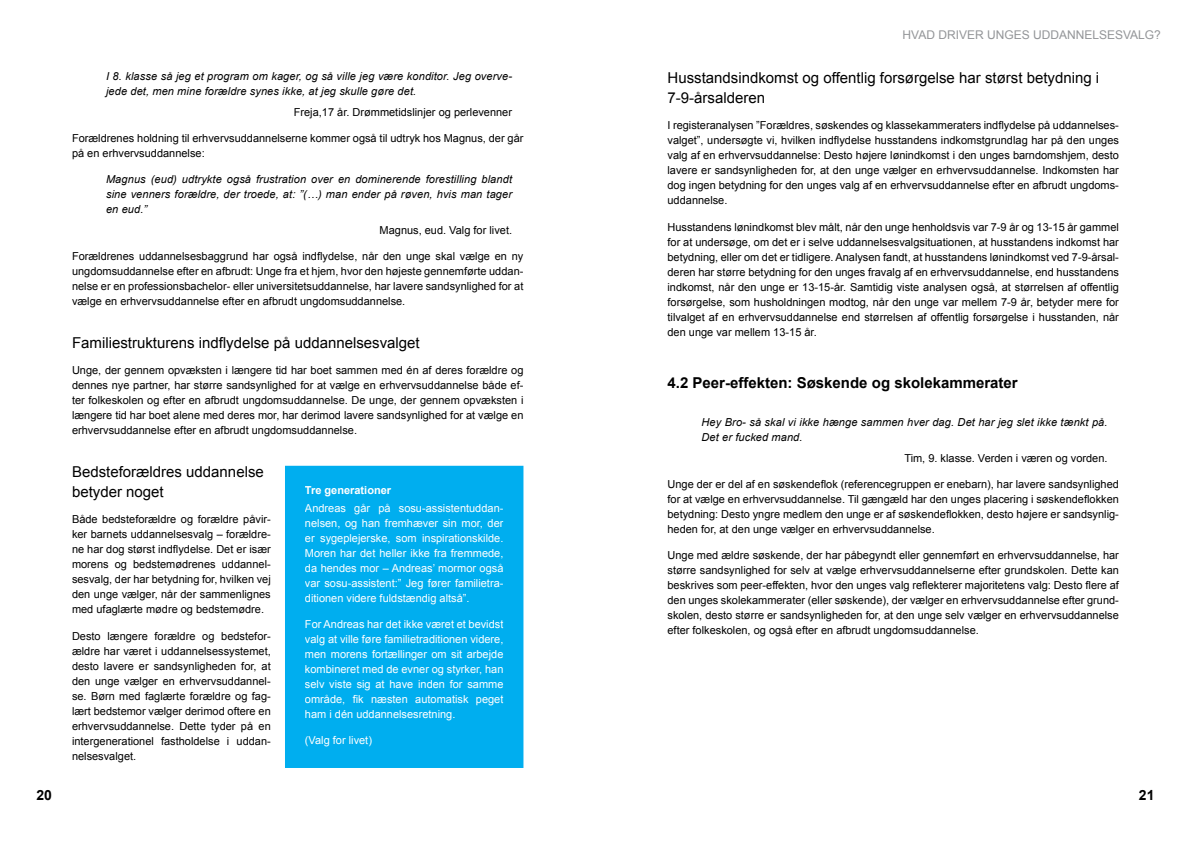
<style>
.page{position:relative;width:1191px;height:842px;background:#fff}
.page>*{position:absolute;margin:0;border:0;box-sizing:border-box;transform-origin:0 0}
.t1{font:15px/20px "Arial";color:#000}
.t2{font:700 15px "Arial";color:#000}
.t3{font:700 14px "Arial";color:#000}
.t4{font:12px "Arial";color:#939598}
.t5{font:11px/15px "Arial";color:#000;text-align:justify}
.t6{font:11px/15px "Arial";color:#fff;text-align:justify}
.t7{font:italic 11px/15px "Arial";letter-spacing:.01em;color:#000}
.t8{font:700 11px "Arial";color:#fff}
</style>
<div class="page">
<div style="left:285px;top:465px;width:239px;height:303px;background:#00aeef"></div>
<p class="t7" style="left:106px;top:69px;width:407px">I 8. klasse så jeg et program om kager, og så ville jeg være konditor. Jeg overve&shy;jede det, men mine forældre synes ikke, at jeg skulle gøre det.</p>
<p class="t5" style="left:294px;top:104px;width:220px">Freja,17 år. Drømmetidslinjer og perlevenner</p>
<p class="t5" style="left:72px;top:131px;width:453px">Forældrenes holdning til erhvervsuddannelserne kommer også til udtryk hos Magnus, der går på en erhvervsuddannelse:</p>
<p class="t7" style="left:106px;top:172px;width:407px;text-align:justify">Magnus (eud) udtrykte også frustration over en dominerende forestilling blandt sine venners forældre, der troede, at: ”(…) man ender på røven, hvis man tager en eud.”</p>
<p class="t5" style="left:379px;top:223px;width:134px">Magnus, eud. Valg for livet.</p>
<p class="t5" style="left:72px;top:249px;width:453px">Forældrenes uddannelsesbaggrund har også indflydelse, når den unge skal vælge en ny ungdomsuddannelse efter en afbrudt: Unge fra et hjem, hvor den højeste gennemførte uddan&shy;nelse er en professionsbachelor- eller universitetsuddannelse, har lavere sandsynlighed for at vælge en erhvervsuddannelse efter en afbrudt ungdomsuddannelse.</p>
<h1 class="t1" style="left:72px;top:333px;width:349px">Familiestrukturens indflydelse på uddannelsesvalget</h1>
<p class="t5" style="left:72px;top:363px;width:453px">Unge, der gennem opvæksten i længere tid har boet sammen med én af deres forældre og dennes nye partner, har større sandsynlighed for at vælge en erhvervsuddannelse både ef&shy;ter folkeskolen og efter en afbrudt ungdomsuddannelse. De unge, der gennem opvæksten i længere tid har boet alene med deres mor, har derimod lavere sandsynlighed for at vælge en erhvervsuddannelse efter en afbrudt ungdomsuddannelse.</p>
<h1 class="t1" style="left:72px;top:462px;width:193px">Bedsteforældres uddannelse betyder noget</h1>
<p class="t5" style="left:72px;top:512px;width:200px">Både bedsteforældre og forældre påvir&shy;ker barnets uddannelsesvalg – forældre&shy;ne har dog størst indflydelse. Det er især morens og bedstemødrenes uddannel&shy;sesvalg, der har betydning for, hvilken vej den unge vælger, når der sammenlignes med ufaglærte mødre og bedstemødre.</p>
<p class="t5" style="left:72px;top:629px;width:200px">Desto længere forældre og bedstefor&shy;ældre har været i uddannelsessystemet, desto lavere er sandsynligheden for, at den unge vælger en erhvervsuddannel&shy;se. Børn med faglærte forældre og fag&shy;lært bedstemor vælger derimod oftere en erhvervsuddannelse. Dette tyder på en intergenerationel fastholdelse i uddan&shy;nelsesvalget.</p>
<p class="t8" style="left:305px;top:483px;width:88px">Tre generationer</p>
<p class="t6" style="left:305px;top:500px;width:200px">Andreas går på sosu-assistentuddan&shy;nelsen, og han fremhæver sin mor, der er sygeplejerske, som inspirationskilde.<br>Moren har det heller ikke fra fremmede, da hendes mor – Andreas’ mormor også var sosu-assistent:” Jeg fører familietra&shy;ditionen videre fuldstændig altså”.</p>
<p class="t6" style="left:305px;top:617px;width:200px">For Andreas har det ikke været et bevidst valg at ville føre familietraditionen videre, men morens fortællinger om sit arbejde kombineret med de evner og styrker, han selv viste sig at have inden for samme område, fik næsten automatisk peget ham i dén uddannelsesretning.</p>
<p class="t6" style="left:305px;top:733px;width:69px">(Valg for livet)</p>
<p class="t4" style="left:902px;top:27px;width:260px">HVAD DRIVER UNGES UDDANNELSESVALG?</p>
<h1 class="t1" style="left:667px;top:68px;width:433px">Husstandsindkomst og offentlig forsørgelse har størst betydning i<br>7-9-årsalderen</h1>
<p class="t5" style="left:667px;top:118px;width:453px">I registeranalysen ”Forældres, søskendes og klassekammeraters indflydelse på uddannelses&shy;valget”, undersøgte vi, hvilken indflydelse husstandens indkomstgrundlag har på den unges valg af en erhvervsuddannelse: Desto højere lønindkomst i den unges barndomshjem, desto lavere er sandsynligheden for, at den unge vælger en erhvervsuddannelse. Indkomsten har dog ingen betydning for den unges valg af en erhvervsuddannelse efter en afbrudt ungdoms&shy;uddannelse.</p>
<p class="t5" style="left:667px;top:219px;width:453px">Husstandens lønindkomst blev målt, når den unge henholdsvis var 7-9 år og 13-15 år gammel for at undersøge, om det er i selve uddannelsesvalgsituationen, at husstandens indkomst har betydning, eller om det er tidligere. Analysen fandt, at husstandens lønindkomst ved 7-9-årsal&shy;deren har større betydning for den unges fravalg af en erhvervsuddannelse, end husstandens indkomst, når den unge er 13-15-år. Samtidig viste analysen også, at størrelsen af offentlig forsørgelse, som husholdningen modtog, når den unge var mellem 7-9 år, betyder mere for tilvalget af en erhvervsuddannelse end størrelsen af offentlig forsørgelse i husstanden, når den unge var mellem 13-15 år.</p>
<h1 class="t2" style="left:667px;top:373px;width:352px">4.2 Peer-effekten: Søskende og skolekammerater</h1>
<p class="t7" style="left:701px;top:415px;width:407px">Hey Bro- så skal vi ikke hænge sammen hver dag. Det har jeg slet ikke tænkt på.<br>Det er fucked mand.</p>
<p class="t5" style="left:904px;top:450px;width:205px">Tim, 9. klasse. Verden i væren og vorden.</p>
<p class="t5" style="left:667px;top:477px;width:453px">Unge der er del af en søskendeflok (referencegruppen er enebarn), har lavere sandsynlighed for at vælge en erhvervsuddannelse. Til gængæld har den unges placering i søskendeflokken betydning: Desto yngre medlem den unge er af søskendeflokken, desto højere er sandsynlig&shy;heden for, at den unge vælger en erhvervsuddannelse.</p>
<p class="t5" style="left:667px;top:548px;width:453px">Unge med ældre søskende, der har påbegyndt eller gennemført en erhvervsuddannelse, har større sandsynlighed for selv at vælge erhvervsuddannelserne efter grundskolen. Dette kan beskrives som peer-effekten, hvor den unges valg reflekterer majoritetens valg: Desto flere af den unges skolekammerater (eller søskende), der vælger en erhvervsuddannelse efter grund&shy;skolen, desto større er sandsynligheden for, at den unge selv vælger en erhvervsuddannelse efter folkeskolen, og også efter en afbrudt ungdomsuddannelse.</p>
<p class="t3" style="left:36px;top:786px;width:17px">20</p>
<p class="t3" style="left:1139px;top:786px;width:17px">21</p>
</div>
